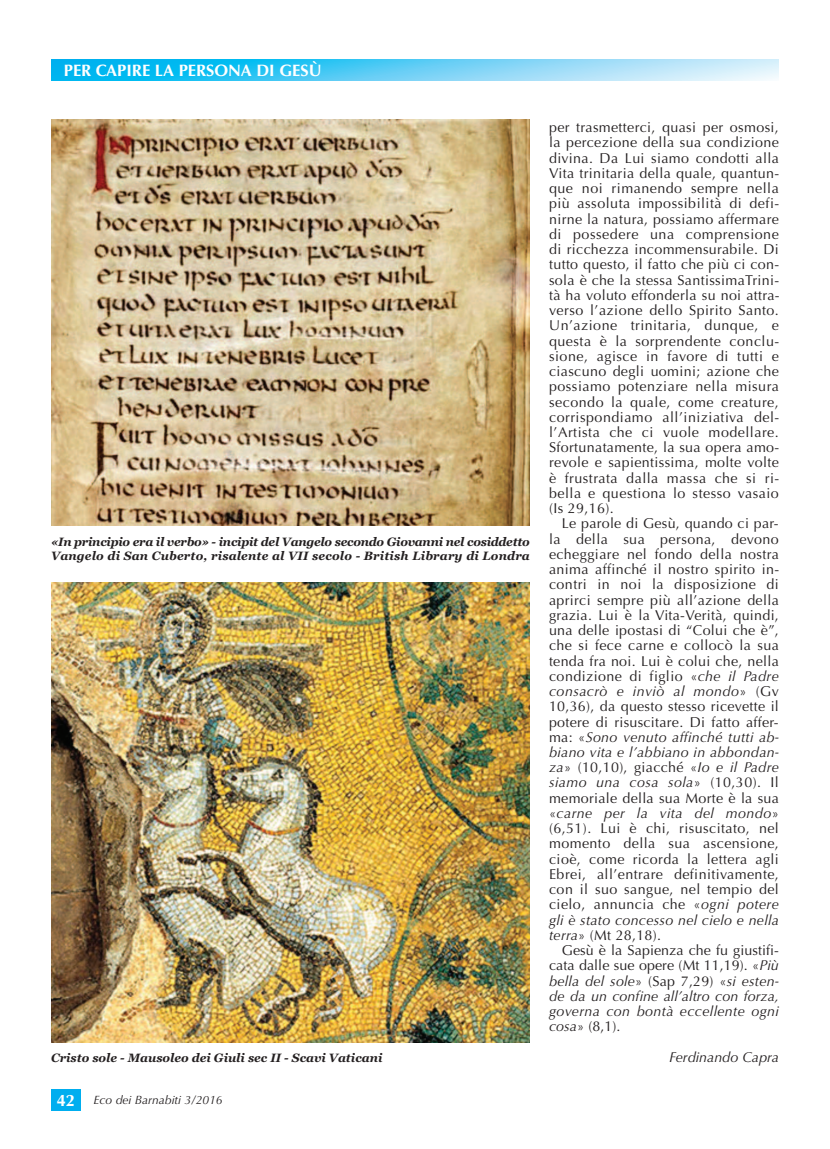
<style>
.page{position:relative;width:830px;height:1149px;background:#fff}
.page>*{position:absolute;margin:0;border:0;box-sizing:border-box;transform-origin:0 0}
.t1{font:700 16.5px "Optima";color:#fff}
.t2{font:14.25px/15.1px "Optima";letter-spacing:.03em;color:#231f20;text-align:justify}
.t3{font:italic 14.25px/15.1px "Optima";letter-spacing:.005em;color:#231f20;text-align:justify}
.t4{font:italic 700 12px/14.2px "Georgia";letter-spacing:-.02em;color:#231f20}
.t5{font:italic 700 12px "Georgia";color:#231f20}
.t6{font:italic 12px "Optima";color:#231f20}
.s1{font-weight:700;font-style:normal;font-size:16.5px;color:#fff}
.s2{font-style:italic}
.s3{font-style:normal}
</style>
<div class="page">
<svg style="left:51px;top:60px;width:727px;height:21px;background:#66d0f5"></svg>
<div style="left:51px;top:1089px;width:30px;height:21px;background:#00aeef"></div>
<img style="left:51px;top:119px;width:478px;height:407px">
<img style="left:51px;top:582px;width:478px;height:459px">
<p class="t1" style="left:64px;top:61px;width:259px">PER CAPIRE LA PERSONA DI GESÙ</p>
<p class="t4" style="left:51px;top:534px;width:480px">«In principio era il verbo» - incipit del Vangelo secondo Giovanni nel cosiddetto<br>Vangelo di San Cuberto, risalente al VII secolo - British Library di Londra</p>
<p class="t5" style="left:51px;top:1050px;width:332px">Cristo sole - Mausoleo dei Giuli sec II - Scavi Vaticani</p>
<p class="t6" style="left:57px;top:1092px;width:167px"><span class="s1">42</span> Eco dei Barnabiti 3/2016</p>
<p class="t2" style="left:549px;top:120px;width:232px">per trasmetterci, quasi per osmosi, la percezione della sua condizione divina. Da Lui siamo condotti alla Vita trinitaria della quale, quantun&shy;que noi rimanendo sempre nella più assoluta impossibilità di defi&shy;nirne la natura, possiamo affermare di possedere una comprensione di ricchezza incommensurabile. Di tutto questo, il fatto che più ci con&shy;sola è che la stessa SantissimaTrini&shy;tà ha voluto effonderla su noi attra&shy;verso l’azione dello Spirito Santo.<br>Un’azione trinitaria, dunque, e questa è la sorprendente conclu&shy;sione, agisce in favore di tutti e ciascuno degli uomini; azione che possiamo potenziare nella misura secondo la quale, come creature, corrispondiamo all’iniziativa del&shy;l’Artista che ci vuole modellare.<br>Sfortunatamente, la sua opera amo&shy;revole e sapientissima, molte volte è frustrata dalla massa che si ri&shy;bella e questiona lo stesso vasaio (Is 29,16).</p>
<p class="t2" style="left:549px;top:516px;width:231px;text-indent:13px">Le parole di Gesù, quando ci par&shy;la della sua persona, devono echeggiare nel fondo della nostra anima affinché il nostro spirito in&shy;contri in noi la disposizione di aprirci sempre più all’azione della grazia. Lui è la Vita-Verità, quindi, una delle ipostasi di “Colui che è”, che si fece carne e collocò la sua tenda fra noi. Lui è colui che, nella condizione di figlio «<span class="s2">che il Padre consacrò e inviò al mondo</span>» (Gv 10,36), da questo stesso ricevette il potere di risuscitare. Di fatto affer&shy;ma: «<span class="s2">Sono venuto affinché tutti ab&shy;biano vita e l’abbiano in abbondan&shy;za</span>» (10,10), giacché «<span class="s2">Io e il Padre siamo una cosa sola</span>» (10,30). Il memoriale della sua Morte è la sua «<span class="s2">carne per la vita del mondo</span>» (6,51). Lui è chi, risuscitato, nel momento della sua ascensione, cioè, come ricorda la lettera agli Ebrei, all’entrare definitivamente, con il suo sangue, nel tempio del cielo, annuncia che «<span class="s2">ogni potere gli è stato concesso nel cielo e nella terra</span>» (Mt 28,18).</p>
<p class="t3" style="left:549px;top:942px;width:231px;text-indent:13px"><span class="s3">Gesù è la Sapienza che fu giustifi&shy;cata dalle sue opere (Mt 11,19). «</span>Più bella del sole<span class="s3">» (Sap 7,29) «</span>si esten&shy;de da un confine all’altro con forza, governa con bontà eccellente ogni cosa<span class="s3">» (8,1).</span></p>
<p class="t3" style="left:669px;top:1049px;width:111px">Ferdinando Capra</p>
</div>
